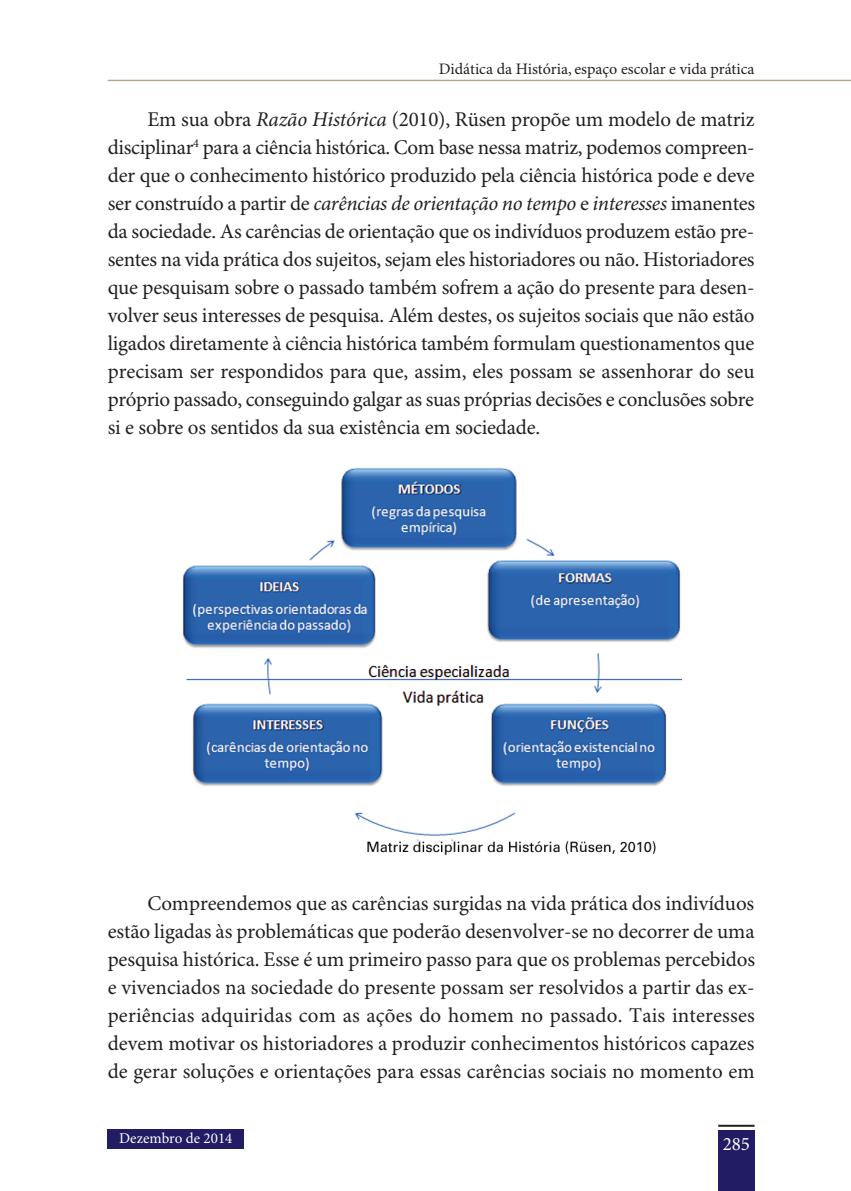
<style>
.page{position:relative;width:851px;height:1191px;background:#fff}
.page>*{position:absolute;margin:0;border:0;box-sizing:border-box;transform-origin:0 0}
.t1{font:21px/28px "Minion Pro";letter-spacing:-.01em;color:#231f20;text-align:justify}
.t2{font:19px "Minion Pro";color:#fff}
.t3{font:16px "Minion Pro";color:#231f20}
.t4{font:15px "Minion Pro";color:#fff}
.s1{font-style:italic}
</style>
<div class="page">
<div style="left:108px;top:1129px;width:136px;height:20px;background:#211c63"></div>
<hr style="left:108px;top:80px;width:742px;height:1px;background:#b8a483">
<div style="left:718px;top:1130px;width:36px;height:61px;background:#211c63"></div>
<hr style="left:718px;top:1124px;width:36px;height:2px;background:#231f20">
<img style="left:182px;top:468px;width:499px;height:388px">
<p class="t3" style="left:439px;top:59px;width:317px">Didática da História, espaço escolar e vida prática</p>
<p class="t1" style="left:108px;top:106px;width:648px;text-indent:40px">Em sua obra <span class="s1">Razão Histórica</span> (2010), Rüsen propõe um modelo de matriz disciplinar<sup>4</sup> para a ciência histórica. Com base nessa matriz, podemos compreen&shy;der que o conhecimento histórico produzido pela ciência histórica pode e deve ser construído a partir de <span class="s1">carências de orientação no tempo</span> e <span class="s1">interesses</span> imanentes da sociedade. As carências de orientação que os indivíduos produzem estão pre&shy;sentes na vida prática dos sujeitos, sejam eles historiadores ou não. Historiadores que pesquisam sobre o passado também sofrem a ação do presente para desen&shy;volver seus interesses de pesquisa. Além destes, os sujeitos sociais que não estão ligados diretamente à ciência histórica também formulam questionamentos que precisam ser respondidos para que, assim, eles possam se assenhorar do seu próprio passado, conseguindo galgar as suas próprias decisões e conclusões sobre si e sobre os sentidos da sua existência em sociedade.</p>
<p class="t1" style="left:108px;top:890px;width:648px;text-indent:40px">Compreendemos que as carências surgidas na vida prática dos indivíduos estão ligadas às problemáticas que poderão desenvolver-se no decorrer de uma pesquisa histórica. Esse é um primeiro passo para que os problemas percebidos e vivenciados na sociedade do presente possam ser resolvidos a partir das ex&shy;periências adquiridas com as ações do homem no passado. Tais interesses devem motivar os historiadores a produzir conhecimentos históricos capazes de gerar soluções e orientações para essas carências sociais no momento em</p>
<p class="t4" style="left:119px;top:1129px;width:115px">Dezembro de 2014</p>
<p class="t2" style="left:722px;top:1132px;width:29px">285</p>
</div>
